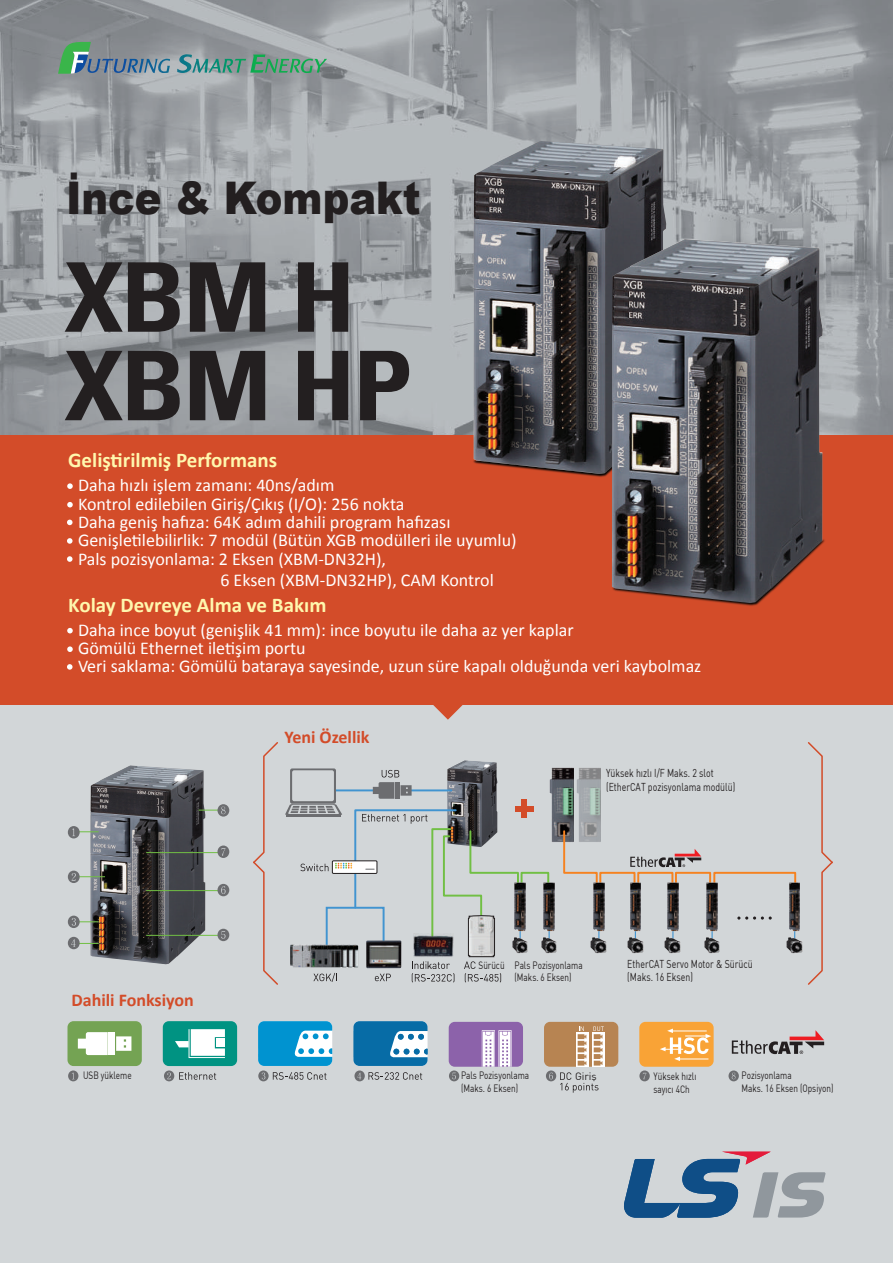
<style>
.page{position:relative;width:893px;height:1263px;background:#d2d6d8}
.page>*{position:absolute;margin:0;border:0;box-sizing:border-box;transform-origin:0 0}
.t1{font:900 45px "Arial";color:#231f20;scale:.89 1}
.t2{font:700 21px "Calibri";color:#fff8ae}
.t3{font:18px/21.6px "Calibri";color:#fff}
.t4{font:700 18px "Calibri";color:#d34c29}
.t5{font:11.25px/13.5px "DIN Bek";color:#231f20;scale:.78 1}
.t6{font:10.5px/12.6px "DIN Bek";color:#231f20;scale:.78 1}
.t7{font:10.5px "DIN Bek";color:#231f20}
</style>
<div class="page">
<img style="left:0;top:0;width:893px;height:435px">
<img style="left:90px;top:765px;width:115px;height:199px">
<img style="left:450px;top:760px;width:47px;height:8px">
<div style="left:0;top:435px;width:893px;height:270px;background:#d34c29"></div>
<svg style="left:58px;top:42px;width:112px;height:32px;background:#749291"></svg>
<svg style="left:177px;top:54px;width:150px;height:19px;background:#6f9c8f"></svg>
<svg style="left:433px;top:705px;width:30px;height:15px"></svg>
<svg style="left:624px;top:1152px;width:202px;height:66px"></svg>
<img style="left:550px;top:767px;width:21px;height:75px">
<img style="left:571px;top:767px;width:30px;height:62px">
<svg style="left:737px;top:916px;width:35px;height:3px"></svg>
<svg style="left:562px;top:829px;width:235px;height:53px"></svg>
<img style="left:590px;top:937px;width:17px;height:17px">
<img style="left:593px;top:882px;width:12px;height:51px">
<img style="left:627px;top:937px;width:17px;height:17px">
<img style="left:630px;top:882px;width:11px;height:51px">
<img style="left:550px;top:938px;width:7px;height:15px">
<img style="left:550px;top:882px;width:5px;height:50px">
<img style="left:664px;top:937px;width:17px;height:17px">
<img style="left:667px;top:882px;width:12px;height:51px">
<img style="left:704px;top:937px;width:16px;height:17px">
<img style="left:706px;top:882px;width:12px;height:51px">
<img style="left:786px;top:937px;width:17px;height:17px">
<img style="left:789px;top:882px;width:11px;height:51px">
<svg style="left:253px;top:742px;width:25px;height:243px"></svg>
<svg style="left:808px;top:742px;width:25px;height:243px"></svg>
<hr style="left:146px;top:852px;width:73px;height:1px;background:#71bf44">
<hr style="left:146px;top:890px;width:73px;height:1px;background:#71bf44">
<hr style="left:146px;top:935px;width:73px;height:1px;background:#71bf44">
<svg style="left:68px;top:826px;width:31px;height:12px"></svg>
<svg style="left:68px;top:871px;width:37px;height:12px"></svg>
<svg style="left:68px;top:916px;width:31px;height:12px"></svg>
<svg style="left:68px;top:937px;width:31px;height:12px"></svg>
<svg style="left:217px;top:929px;width:12px;height:12px"></svg>
<svg style="left:217px;top:884px;width:12px;height:12px"></svg>
<svg style="left:217px;top:845px;width:12px;height:13px"></svg>
<svg style="left:199px;top:804px;width:30px;height:13px"></svg>
<svg style="left:68px;top:1070px;width:10px;height:11px"></svg>
<svg style="left:164px;top:1070px;width:52px;height:11px"></svg>
<svg style="left:258px;top:1021px;width:74px;height:60px"></svg>
<svg style="left:353px;top:1021px;width:75px;height:60px"></svg>
<svg style="left:449px;top:1070px;width:10px;height:11px"></svg>
<svg style="left:728px;top:1070px;width:11px;height:11px"></svg>
<svg style="left:639px;top:1070px;width:11px;height:11px"></svg>
<svg style="left:732px;top:1030px;width:92px;height:24px"></svg>
<div style="left:163px;top:1021px;width:74px;height:45px;background:#009382;border-radius:6px"></div>
<svg style="left:175px;top:1029px;width:50px;height:29px"></svg>
<div style="left:639px;top:1022px;width:75px;height:45px;background:#f9a336;border-radius:6px"></div>
<div style="left:449px;top:1022px;width:74px;height:45px;background:#8c62aa;border-radius:6px"></div>
<svg style="left:482px;top:1030px;width:30px;height:37px"></svg>
<div style="left:544px;top:1022px;width:74px;height:45px;background:#b78452;border-radius:6px"></div>
<div style="left:68px;top:1021px;width:74px;height:45px;background:#74a353;border-radius:6px"></div>
<div style="left:109px;top:1032px;width:6px;height:23px;background:#fff"></div>
<svg style="left:78px;top:1032px;width:30px;height:23px"></svg>
<svg style="left:116px;top:1036px;width:15px;height:15px"></svg>
<svg style="left:285px;top:768px;width:265px;height:214px"></svg>
<svg style="left:660px;top:1028px;width:51px;height:33px"></svg>
<svg style="left:546px;top:1026px;width:58px;height:67px"></svg>
<img style="left:413px;top:933px;width:41px;height:25px">
<img style="left:473px;top:416px;width:135px;height:61px">
<img style="left:474px;top:141px;width:192px;height:333px">
<img style="left:726px;top:539px;width:99px;height:67px">
<svg style="left:65px;top:262px;width:115px;height:70px;background:#565658"></svg>
<svg style="left:190px;top:262px;width:75px;height:70px;background:#454345"></svg>
<svg style="left:298px;top:262px;width:50px;height:70px;background:#4c4b4d"></svg>
<svg style="left:65px;top:351px;width:115px;height:69px;background:#515052"></svg>
<svg style="left:190px;top:351px;width:75px;height:69px;background:#434243"></svg>
<svg style="left:298px;top:351px;width:50px;height:69px;background:#4e4c4e"></svg>
<svg style="left:360px;top:351px;width:49px;height:69px;background:#5e5d5f"></svg>
<img style="left:612px;top:239px;width:211px;height:364px">
<svg style="left:67px;top:483px;width:6px;height:6px"></svg>
<svg style="left:67px;top:502px;width:6px;height:5px"></svg>
<svg style="left:67px;top:520px;width:6px;height:5px"></svg>
<svg style="left:67px;top:538px;width:6px;height:6px"></svg>
<svg style="left:67px;top:556px;width:6px;height:6px"></svg>
<svg style="left:67px;top:628px;width:6px;height:5px"></svg>
<svg style="left:67px;top:646px;width:6px;height:6px"></svg>
<svg style="left:67px;top:664px;width:6px;height:6px"></svg>
<h1 class="t1" style="left:66px;top:165px;width:400px">İnce &amp; Kompakt</h1>
<p class="t2" style="left:68px;top:447px;width:210px">Geliştirilmiş Performans</p>
<p class="t3" style="left:78px;top:474px;width:258px">Daha hızlı işlem zamanı: 40ns/adım</p>
<p class="t3" style="left:78px;top:529px;width:440px">Genişletilebilirlik: 7 modül (Bütün XGB modülleri ile uyumlu)</p>
<p class="t3" style="left:78px;top:492px;width:328px">Kontrol edilebilen Giriş/Çıkış (I/O): 256 nokta</p>
<p class="t3" style="left:220px;top:547px;width:275px;text-indent:-142px">Pals pozisyonlama: 2 Eksen (XBM-DN32H),<br>6 Eksen (XBM-DN32HP), CAM Kontrol</p>
<p class="t2" style="left:68px;top:592px;width:260px">Kolay Devreye Alma ve Bakım</p>
<p class="t3" style="left:78px;top:611px;width:625px;line-height:36.6px">Daha ince boyut (genişlik 41 mm): ince boyutu ile daha az yer kaplar<br>Veri saklama: Gömülü bataraya sayesinde, uzun süre kapalı olduğunda veri kaybolmaz</p>
<p class="t3" style="left:78px;top:510px;width:374px">Daha geniş hafıza: 64K adım dahili program hafızası</p>
<p class="t3" style="left:78px;top:636px;width:229px">Gömülü Ethernet iletişim portu</p>
<p class="t4" style="left:71px;top:988px;width:124px">Dahili Fonksiyon</p>
<p class="t6" style="left:83px;top:1069px;width:64px">USB yükleme</p>
<p class="t4" style="left:284px;top:725px;width:86px">Yeni Özellik</p>
<p class="t5" style="left:606px;top:766px;width:167px">Yüksek hızlı I/F Maks. 2 slot (EtherCAT pozisyonlama modülü)</p>
<p class="t7" style="left:427px;top:959px;width:7px">k</p>
<p class="t6" style="left:479px;top:958px;width:35px">Sürücü</p>
<p class="t6" style="left:515px;top:958px;width:89px">Pals Pozisyonlama (Maks. 6 Eksen)</p>
<p class="t5" style="left:627px;top:957px;width:162px">EtherCAT Servo Motor &amp; Sürücü (Maks. 16 Eksen)</p>
<p class="t6" style="left:461px;top:1069px;width:89px">Pals Pozisyonlama (Maks. 6 Eksen)</p>
<p class="t6" style="left:742px;top:1069px;width:119px">Pozisyonlama<br>Maks. 16 Eksen (Opsiyon)</p>
<p class="t7" style="left:575px;top:1069px;width:23px">Giriş</p>
<p class="t6" style="left:654px;top:1070px;width:57px">Yüksek hızlı sayıcı 4Ch</p>
</div>
